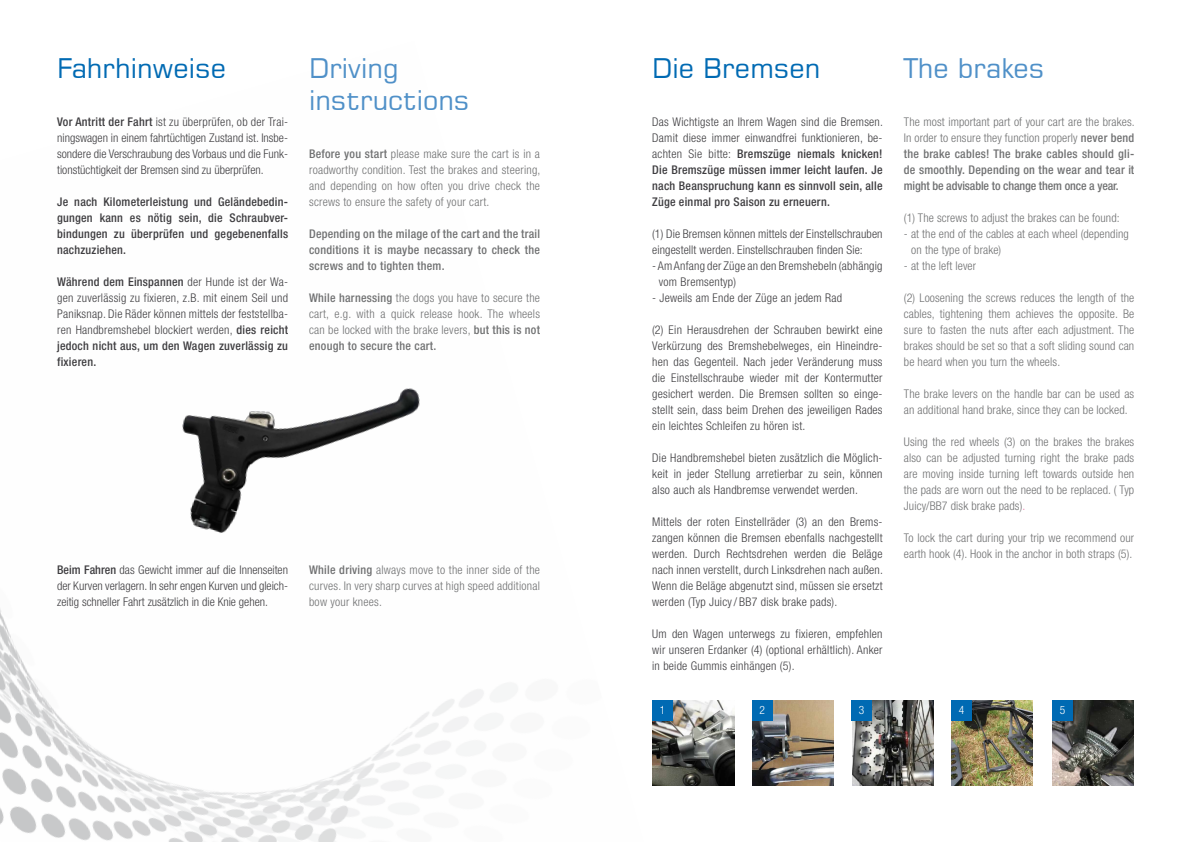
<style>
.page{position:relative;width:1191px;height:842px;background:#fff}
.page>*{position:absolute;margin:0;border:0;box-sizing:border-box;transform-origin:0 0}
.t1{font:27px/32px "Square 721 BT";color:#4f90c8}
.t2{font:27px "Square 721 BT";color:#006ab3}
.t3{font:300 condensed 12px/16px "Helvetica Neue LT Std";letter-spacing:.02em;color:#3e3d40;text-align:justify}
.t4{font:300 condensed 12px/16px "Helvetica Neue LT Std";letter-spacing:.01em;color:#707172;text-align:justify}
.t5{font:500 condensed 12px/16px "Helvetica Neue LT Std";letter-spacing:.02em;color:#3e3d40;text-align:justify}
.t6{font:500 condensed 12px/16px "Helvetica Neue LT Std";letter-spacing:.02em;color:#707172;text-align:justify}
.t7{font:300 condensed 11.5px "Helvetica Neue LT Std";color:#fff}
.s1{font-weight:500}
.s2{font-weight:300}
.s3{color:#ea6ea3}
</style>
<div class="page">
<img style="left:0;top:609px;width:484px;height:233px">
<img style="left:182px;top:388px;width:238px;height:145px">
<img style="left:653px;top:701px;width:81px;height:85px">
<img style="left:752px;top:701px;width:81px;height:85px">
<img style="left:852px;top:701px;width:81px;height:85px">
<img style="left:951px;top:701px;width:82px;height:85px">
<img style="left:1052px;top:701px;width:81px;height:85px">
<div style="left:653px;top:701px;width:20px;height:20px;background:#006ab3"></div>
<div style="left:752px;top:701px;width:20px;height:20px;background:#006ab3"></div>
<div style="left:852px;top:701px;width:20px;height:20px;background:#006ab3"></div>
<div style="left:951px;top:701px;width:21px;height:20px;background:#006ab3"></div>
<div style="left:1052px;top:701px;width:20px;height:20px;background:#006ab3"></div>
<h1 class="t2" style="left:57px;top:51px;width:171px">Fahrhinweise</h1>
<p class="t3" style="left:57px;top:113px;width:232px"><span class="s1">Vor Antritt der Fahrt</span> ist zu überprüfen, ob der Trai&shy;ningswagen in einem fahrtüchtigen Zustand ist. Insbe&shy;sondere die Verschraubung des Vorbaus und die Funk&shy;tionstüchtigkeit der Bremsen sind zu überprüfen.</p>
<p class="t5" style="left:57px;top:193px;width:232px">Je nach Kilometerleistung und Geländebedin&shy;gungen kann es nötig sein, die Schraubver&shy;bindungen zu überprüfen und gegebenenfalls nachzuziehen.</p>
<p class="t3" style="left:57px;top:273px;width:232px"><span class="s1">Während dem Einspannen</span> der Hunde ist der Wa&shy;gen zuverlässig zu fixieren, z.B. mit einem Seil und Paniksnap. Die Räder können mittels der feststellba&shy;ren Handbremshebel blockiert werden, <span class="s1">dies reicht jedoch nicht aus, um den Wagen zuverlässig zu fixieren.</span></p>
<h1 class="t1" style="left:309px;top:51px;width:162px">Driving instructions</h1>
<p class="t4" style="left:309px;top:145px;width:233px"><span class="s1">Before you start</span> please make sure the cart is in a roadworthy condition. Test the brakes and steering, and depending on how often you drive check the screws to ensure the safety of your cart.</p>
<p class="t6" style="left:309px;top:225px;width:232px">Depending on the milage of the cart and the trail conditions it is maybe necassary to check the screws and to tighten them.</p>
<p class="t4" style="left:309px;top:289px;width:232px"><span class="s1">While harnessing</span> the dogs you have to secure the cart, e.g. with a quick release hook. The wheels can be locked with the brake levers, <span class="s1">but this is not enough to secure the cart.</span></p>
<p class="t3" style="left:57px;top:561px;width:232px"><span class="s1">Beim Fahren</span> das Gewicht immer auf die Innenseiten der Kurven verlagern. In sehr engen Kurven und gleich&shy;zeitig schneller Fahrt zusätzlich in die Knie gehen.</p>
<p class="t4" style="left:309px;top:561px;width:232px"><span class="s1">While driving</span> always move to the inner side of the curves. In very sharp curves at high speed additional bow your knees.</p>
<h1 class="t2" style="left:652px;top:51px;width:170px">Die Bremsen</h1>
<p class="t5" style="left:652px;top:113px;width:232px"><span class="s2">Das Wichtigste an Ihrem Wagen sind die Bremsen.<br>Damit diese immer einwandfrei funktionieren, be&shy;achten Sie bitte:</span> Bremszüge niemals knicken!<br>Die Bremszüge müssen immer leicht laufen. Je nach Beanspruchung kann es sinnvoll sein, alle Züge einmal pro Saison zu erneuern.</p>
<p class="t3" style="left:652px;top:225px;width:232px">(1) Die Bremsen können mittels der Einstellschrauben eingestellt werden. Einstellschrauben finden Sie:</p>
<p class="t3" style="left:659px;top:257px;width:225px;text-indent:-7px">- Am Anfang der Züge an den Bremshebeln (abhängig vom Bremsentyp)</p>
<p class="t3" style="left:652px;top:289px;width:191px">- Jeweils am Ende der Züge an jedem Rad</p>
<p class="t3" style="left:652px;top:321px;width:232px">(2) Ein Herausdrehen der Schrauben bewirkt eine Verkürzung des Bremshebelweges, ein Hineindre&shy;hen das Gegenteil. Nach jeder Veränderung muss die Einstellschraube wieder mit der Kontermutter gesichert werden. Die Bremsen sollten so einge&shy;stellt sein, dass beim Drehen des jeweiligen Rades ein leichtes Schleifen zu hören ist.</p>
<p class="t3" style="left:652px;top:449px;width:232px">Die Handbremshebel bieten zusätzlich die Möglich&shy;keit in jeder Stellung arretierbar zu sein, können also auch als Handbremse verwendet werden.</p>
<p class="t3" style="left:652px;top:513px;width:232px">Mittels der roten Einstellräder (3) an den Brems&shy;zangen können die Bremsen ebenfalls nachgestellt werden. Durch Rechtsdrehen werden die Beläge nach innen verstellt, durch Linksdrehen nach außen.<br>Wenn die Beläge abgenutzt sind, müssen sie ersetzt werden (Typ Juicy/ BB7 disk brake pads).</p>
<p class="t3" style="left:652px;top:625px;width:232px">Um den Wagen unterwegs zu fixieren, empfehlen wir unseren Erdanker (4) (optional erhältlich). Anker in beide Gummis einhängen (5).</p>
<h1 class="t1" style="left:904px;top:51px;width:142px">The brakes</h1>
<p class="t6" style="left:904px;top:113px;width:232px"><span class="s2">The most important part of your cart are the brakes.<br>In order to ensure they function properly</span> never bend the brake cables! The brake cables should gli&shy;de smoothly. Depending on the wear and tear it might be advisable to change them once a year.</p>
<p class="t4" style="left:904px;top:209px;width:217px">(1) The screws to adjust the brakes can be found:</p>
<p class="t4" style="left:911px;top:225px;width:219px;text-indent:-7px">- at the end of the cables at each wheel (depending on the type of brake)</p>
<p class="t4" style="left:904px;top:257px;width:74px">- at the left lever</p>
<p class="t4" style="left:904px;top:289px;width:232px">(2) Loosening the screws reduces the length of the cables, tightening them achieves the opposite. Be sure to fasten the nuts after each adjustment. The brakes should be set so that a soft sliding sound can be heard when you turn the wheels.</p>
<p class="t4" style="left:904px;top:385px;width:232px">The brake levers on the handle bar can be used as an additional hand brake, since they can be locked.</p>
<p class="t4" style="left:904px;top:433px;width:232px">Using the red wheels (3) on the brakes the brakes also can be adjusted turning right the brake pads are moving inside turning left towards outside hen the pads are worn out the need to be replaced. ( Typ Juicy/BB7 disk brake pads)<span class="s3">.</span></p>
<p class="t4" style="left:904px;top:529px;width:232px">To lock the cart during your trip we recommend our earth hook (4). Hook in the anchor in both straps (5).</p>
<p class="t7" style="left:660px;top:704px;width:7px">1</p>
<p class="t7" style="left:759px;top:704px;width:7px">2</p>
<p class="t7" style="left:859px;top:704px;width:7px">3</p>
<p class="t7" style="left:959px;top:704px;width:7px">4</p>
<p class="t7" style="left:1059px;top:704px;width:7px">5</p>
</div>
